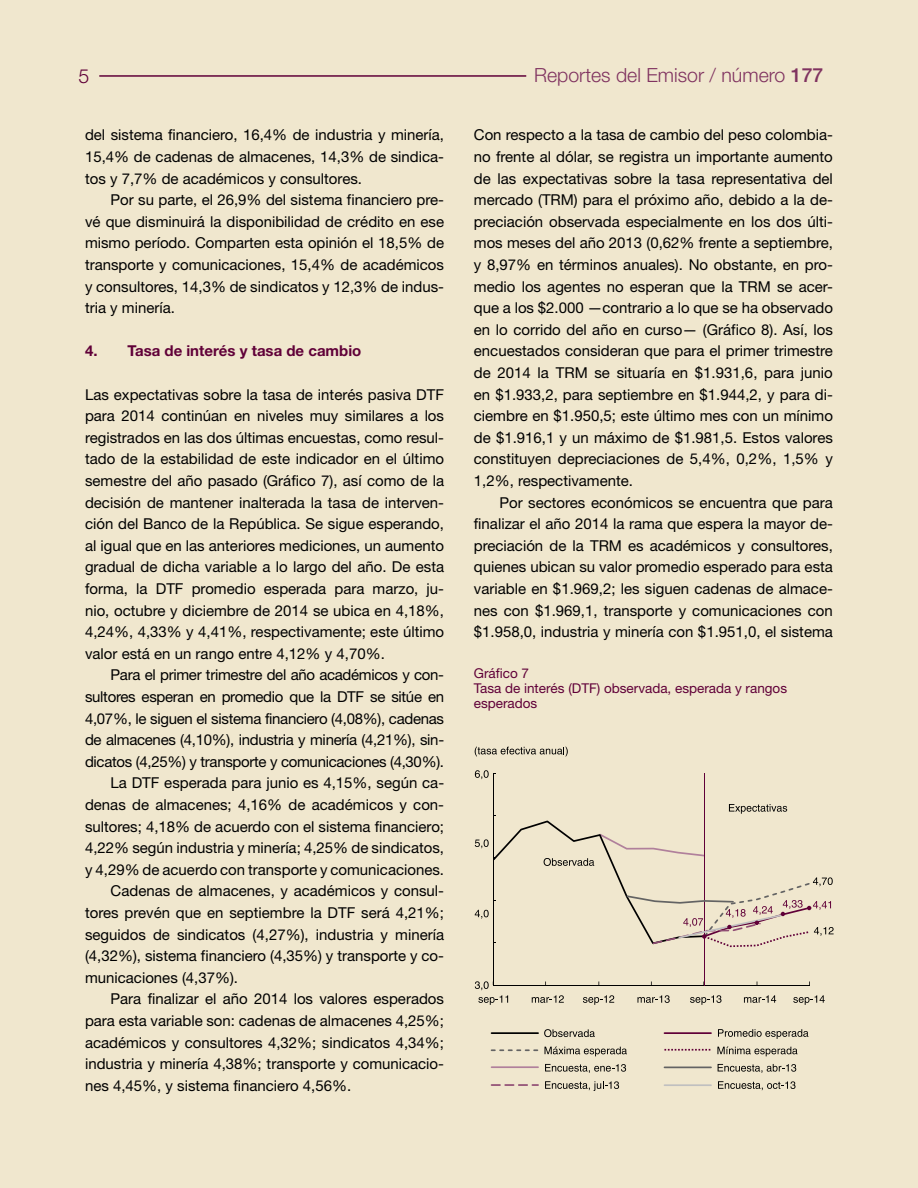
<style>
.page{position:relative;width:918px;height:1188px;background:#f0e7ce}
.page>*{position:absolute;margin:0;border:0;box-sizing:border-box;transform-origin:0 0}
.t1{font:300 19.5px "Helvetica Neue";color:#803360}
.t2{font:300 19.5px "Helvetica Neue";color:#600038}
.t3{font:15px/21.6px "Helvetica Neue";color:#000;text-align:justify}
.t4{font:15px "Helvetica Neue";letter-spacing:-.02em;color:#000}
.t5{font:700 15px "Helvetica Neue";color:#600038}
.t6{font:13.5px/15px "Helvetica Neue";color:#600038}
.s1{font-weight:500}
</style>
<div class="page">
<hr style="left:99px;top:75px;width:427px;height:2px;background:#600038">
<hr style="left:493px;top:773px;width:1px;height:212px;background:#000">
<hr style="left:493px;top:985px;width:316px;height:1px;background:#000">
<hr style="left:704px;top:773px;width:1px;height:212px;background:#600038">
<svg style="left:475px;top:770px;width:21px;height:9px"></svg>
<svg style="left:544px;top:1029px;width:51px;height:8px"></svg>
<svg style="left:545px;top:1046px;width:82px;height:10px"></svg>
<svg style="left:718px;top:1029px;width:90px;height:10px"></svg>
<hr style="left:492px;top:1032px;width:46px;height:2px;background:#000">
<svg style="left:492px;top:1049px;width:46px;height:2px"></svg>
<svg style="left:718px;top:1064px;width:78px;height:9px"></svg>
<hr style="left:664px;top:1067px;width:47px;height:1px;background:#636363">
<svg style="left:717px;top:1046px;width:81px;height:10px"></svg>
<svg style="left:664px;top:1049px;width:47px;height:2px"></svg>
<svg style="left:718px;top:1081px;width:78px;height:9px"></svg>
<hr style="left:664px;top:1084px;width:47px;height:2px;background:#c0c0c0">
<svg style="left:545px;top:1081px;width:74px;height:10px"></svg>
<svg style="left:492px;top:1084px;width:46px;height:2px"></svg>
<svg style="left:545px;top:1064px;width:81px;height:9px"></svg>
<hr style="left:492px;top:1066px;width:46px;height:2px;background:#b0809b">
<hr style="left:664px;top:1032px;width:47px;height:2px;background:#600038">
<svg style="left:475px;top:981px;width:33px;height:24px"></svg>
<svg style="left:532px;top:995px;width:32px;height:8px"></svg>
<svg style="left:583px;top:995px;width:31px;height:10px"></svg>
<svg style="left:638px;top:995px;width:32px;height:8px"></svg>
<svg style="left:690px;top:995px;width:32px;height:10px"></svg>
<svg style="left:744px;top:995px;width:32px;height:8px"></svg>
<svg style="left:793px;top:995px;width:32px;height:10px"></svg>
<svg style="left:475px;top:747px;width:93px;height:9px"></svg>
<svg style="left:475px;top:804px;width:359px;height:144px"></svg>
<h1 class="t2" style="left:78px;top:64px;width:12px">5</h1>
<h1 class="t1" style="left:534px;top:63px;width:291px">Reportes del Emisor / número <span class="s1">177</span></h1>
<p class="t3" style="left:85px;top:124px;width:361px">del sistema financiero, 16,4% de industria y minería, 15,4% de cadenas de almacenes, 14,3% de sindica&shy;tos y 7,7% de académicos y consultores.</p>
<p class="t3" style="left:85px;top:189px;width:361px;text-indent:26px">Por su parte, el 26,9% del sistema financiero pre&shy;vé que disminuirá la disponibilidad de crédito en ese mismo período. Comparten esta opinión el 18,5% de transporte y comunicaciones, 15,4% de académicos y consultores, 14,3% de sindicatos y 12,3% de indus&shy;tria y minería.</p>
<p class="t5" style="left:85px;top:342px;width:278px">4. Tasa de interés y tasa de cambio</p>
<p class="t3" style="left:85px;top:383px;width:361px">Las expectativas sobre la tasa de interés pasiva DTF para 2014 continúan en niveles muy similares a los registrados en las dos últimas encuestas, como resul&shy;tado de la estabilidad de este indicador en el último semestre del año pasado (Gráfico 7), así como de la decisión de mantener inalterada la tasa de interven&shy;ción del Banco de la República. Se sigue esperando, al igual que en las anteriores mediciones, un aumento gradual de dicha variable a lo largo del año. De esta forma, la DTF promedio esperada para marzo, ju&shy;nio, octubre y diciembre de 2014 se ubica en 4,18%, 4,24%, 4,33% y 4,41%, respectivamente; este último valor está en un rango entre 4,12% y 4,70%.</p>
<p class="t4" style="left:111px;top:666px;width:335px">Para el primer trimestre del año académicos y con-</p>
<p class="t4" style="left:85px;top:688px;width:361px">sultores esperan en promedio que la DTF se sitúe en</p>
<p class="t4" style="left:85px;top:709px;width:361px">4,07%, le siguen el sistema financiero (4,08%), cadenas</p>
<p class="t4" style="left:85px;top:731px;width:361px">de almacenes (4,10%), industria y minería (4,21%), sin-</p>
<p class="t4" style="left:85px;top:753px;width:361px">dicatos (4,25%) y transporte y comunicaciones (4,30%).</p>
<p class="t3" style="left:111px;top:772px;width:335px">La DTF esperada para junio es 4,15%, según ca-</p>
<p class="t3" style="left:85px;top:794px;width:361px">denas de almacenes; 4,16% de académicos y con-</p>
<p class="t3" style="left:85px;top:815px;width:361px">sultores; 4,18% de acuerdo con el sistema financiero;</p>
<p class="t3" style="left:85px;top:837px;width:361px">4,22% según industria y minería; 4,25% de sindicatos,</p>
<p class="t3" style="left:85px;top:858px;width:361px">y 4,29% de acuerdo con transporte y comunicaciones.</p>
<p class="t3" style="left:111px;top:880px;width:335px">Cadenas de almacenes, y académicos y consul-</p>
<p class="t3" style="left:85px;top:902px;width:361px">tores prevén que en septiembre la DTF será 4,21%;</p>
<p class="t3" style="left:85px;top:923px;width:361px">seguidos de sindicatos (4,27%), industria y minería</p>
<p class="t3" style="left:85px;top:945px;width:361px">(4,32%), sistema financiero (4,35%) y transporte y co-</p>
<p class="t3" style="left:85px;top:966px;width:155px">municaciones (4,37%).</p>
<p class="t3" style="left:111px;top:988px;width:335px">Para finalizar el año 2014 los valores esperados</p>
<p class="t3" style="left:85px;top:1010px;width:361px">para esta variable son: cadenas de almacenes 4,25%;</p>
<p class="t3" style="left:85px;top:1031px;width:361px">académicos y consultores 4,32%; sindicatos 4,34%;</p>
<p class="t3" style="left:85px;top:1053px;width:361px">industria y minería 4,38%; transporte y comunicacio-</p>
<p class="t3" style="left:85px;top:1074px;width:268px">nes 4,45%, y sistema financiero 4,56%.</p>
<p class="t3" style="left:474px;top:124px;width:361px">Con respecto a la tasa de cambio del peso colombia&shy;no frente al dólar, se registra un importante aumento de las expectativas sobre la tasa representativa del mercado (TRM) para el próximo año, debido a la de&shy;preciación observada especialmente en los dos últi&shy;mos meses del año 2013 (0,62% frente a septiembre, y 8,97% en términos anuales). No obstante, en pro&shy;medio los agentes no esperan que la TRM se acer&shy;que a los $2.000 —contrario a lo que se ha observado en lo corrido del año en curso— (Gráfico 8). Así, los encuestados consideran que para el primer trimestre de 2014 la TRM se situaría en $1.931,6, para junio en $1.933,2, para septiembre en $1.944,2, y para di&shy;ciembre en $1.950,5; este último mes con un mínimo de $1.916,1 y un máximo de $1.981,5. Estos valores constituyen depreciaciones de 5,4%, 0,2%, 1,5% y 1,2%, respectivamente.</p>
<p class="t3" style="left:474px;top:491px;width:361px;text-indent:26px">Por sectores económicos se encuentra que para finalizar el año 2014 la rama que espera la mayor de&shy;preciación de la TRM es académicos y consultores, quienes ubican su valor promedio esperado para esta variable en $1.969,2; les siguen cadenas de almace&shy;nes con $1.969,1, transporte y comunicaciones con $1.958,0, industria y minería con $1.951,0, el sistema</p>
<p class="t6" style="left:474px;top:665px;width:315px">Gráfico 7<br>Tasa de interés (DTF) observada, esperada y rangos esperados</p>
</div>
